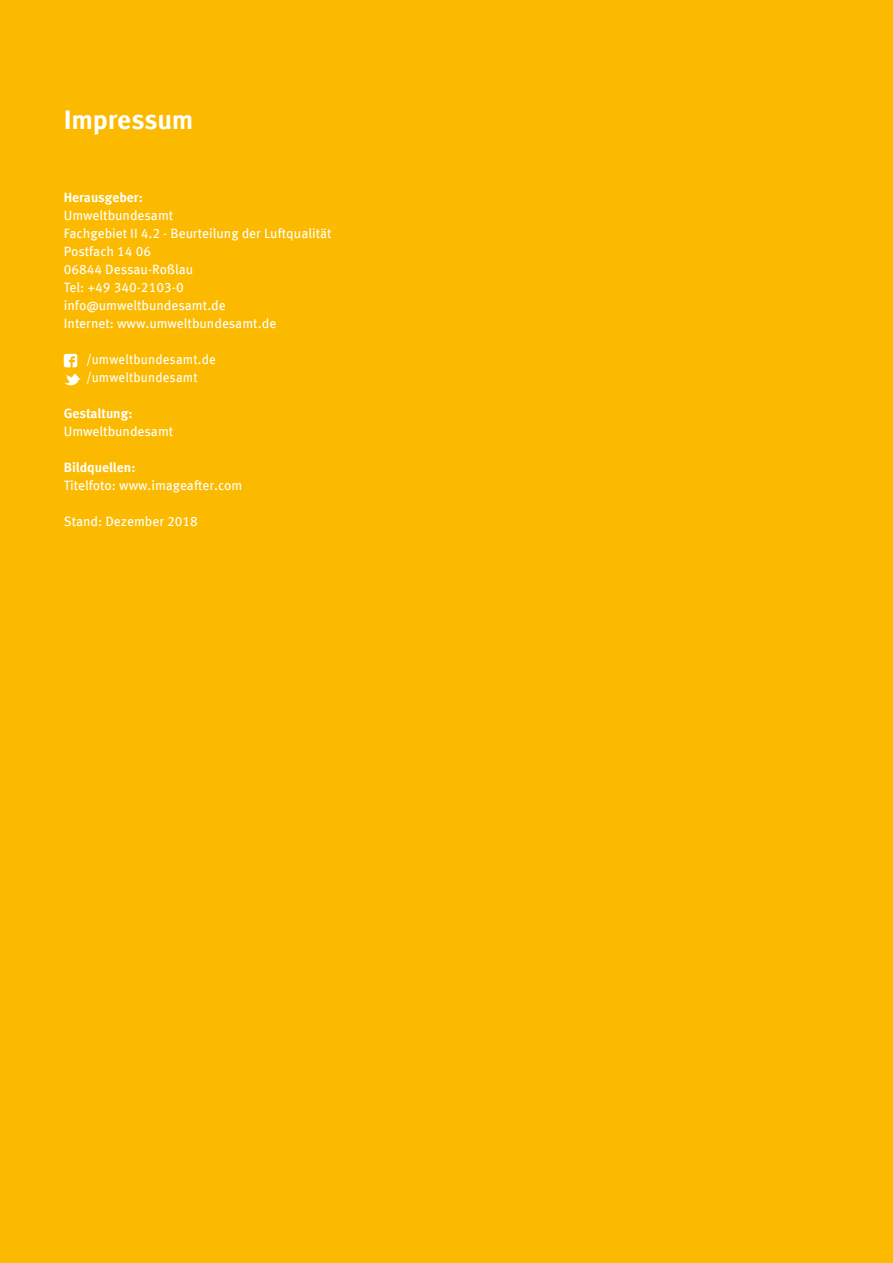
<style>
.page{position:relative;width:893px;height:1263px;background:#fbba00}
.page>*{position:absolute;margin:0;border:0;box-sizing:border-box;transform-origin:0 0}
.t1{font:700 27px "Meta Offc";letter-spacing:-.01em;color:#fff}
.t2{font:13.5px/18px "Meta Offc";color:#fff}
.t3{font:700 13.5px "Meta Offc";color:#fff}
.t4{font:13.5px/18px "Meta Offc";color:#fff;scale:.95 1}
</style>
<div class="page">
<svg style="left:64px;top:354px;width:13px;height:13px"></svg>
<svg style="left:64px;top:374px;width:17px;height:12px"></svg>
<h1 class="t1" style="left:64px;top:103px;width:131px">Impressum</h1>
<p class="t3" style="left:64px;top:190px;width:81px">Herausgeber:</p>
<p class="t2" style="left:64px;top:207px;width:269px">Umweltbundesamt<br>Fachgebiet II 4.2 - Beurteilung der Luftqualität<br>Postfach 14 06<br>06844 Dessau-Roßlau<br>Tel: +49 340-2103-0 info@umweltbundesamt.de<br>Internet: www.umweltbundesamt.de</p>
<p class="t4" style="left:86px;top:351px;width:138px">/umweltbundesamt.de /umweltbundesamt</p>
<p class="t3" style="left:64px;top:406px;width:70px">Gestaltung:</p>
<p class="t2" style="left:64px;top:423px;width:111px">Umweltbundesamt</p>
<p class="t3" style="left:64px;top:460px;width:73px">Bildquellen:</p>
<p class="t2" style="left:64px;top:477px;width:180px">Titelfoto: www.imageafter.com</p>
<p class="t2" style="left:64px;top:513px;width:136px">Stand: Dezember 2018</p>
</div>
